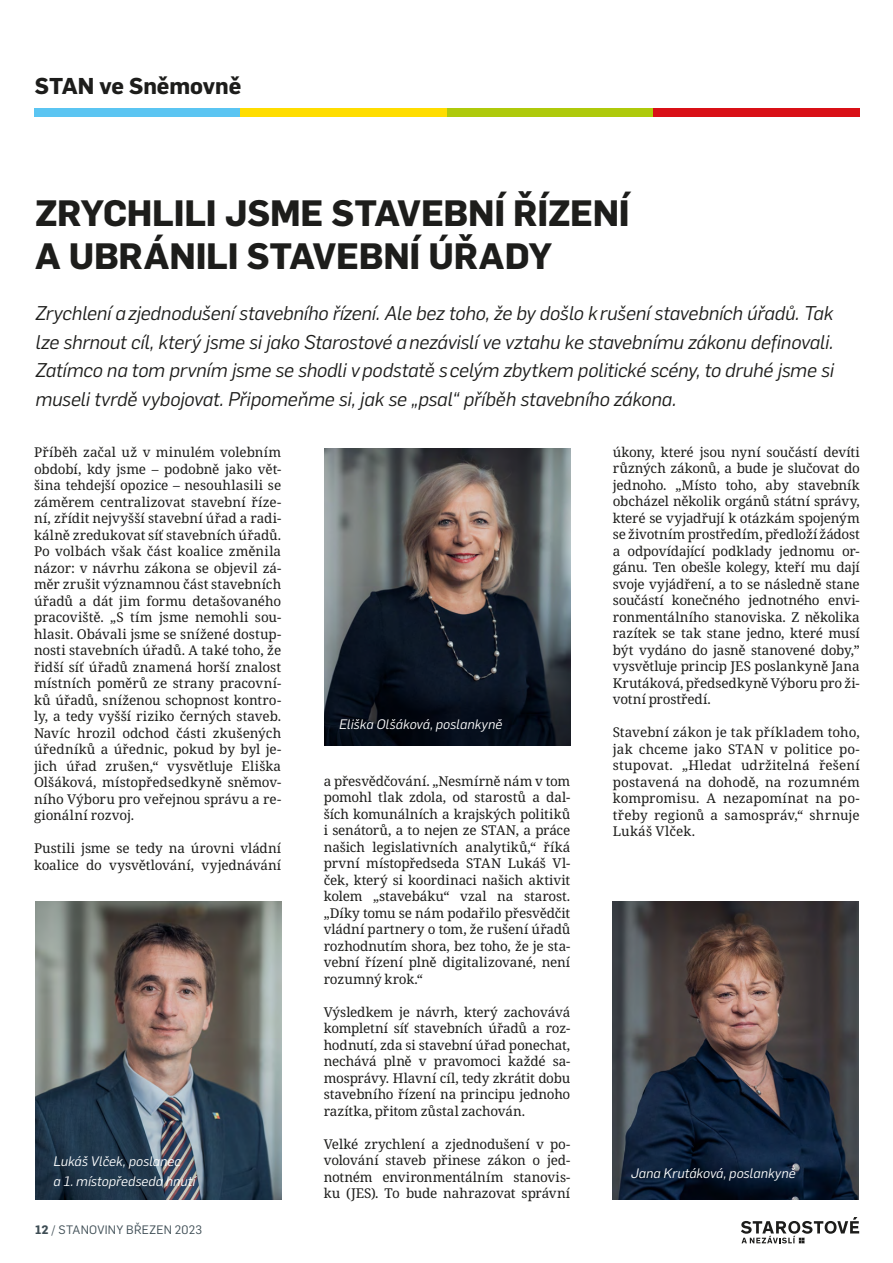
<style>
.page{position:relative;width:893px;height:1263px;background:#fff}
.page>*{position:absolute;margin:0;border:0;box-sizing:border-box;transform-origin:0 0}
.t1{font:700 36px/43.2px "Flama";letter-spacing:-.01em;color:#1d1d1b}
.t2{font:700 22.5px "Flama";color:#1d1d1b}
.t3{font:italic 19.5px/28.5px "Flama";letter-spacing:-.005em;color:#1d1d1b;text-align:justify}
.t4{font:13.5px/16.5px "Noto Serif";letter-spacing:-.005em;color:#1d1d1b;text-align:justify}
.t5{font:italic 13.5px/19.5px "Flama";letter-spacing:.005em;color:#fff}
.t6{font:12px "Flama";letter-spacing:.02em;color:#3f4e55}
.s1{font-weight:700}
</style>
<div class="page">
<svg style="left:741px;top:1217px;width:118px;height:26px"></svg>
<div style="left:34px;top:108px;width:206px;height:9px;background:#5bc5f2"></div>
<div style="left:240px;top:108px;width:207px;height:9px;background:#fd0"></div>
<div style="left:447px;top:108px;width:206px;height:9px;background:#afca0b"></div>
<div style="left:653px;top:108px;width:207px;height:9px;background:#d91016"></div>
<img style="left:324px;top:448px;width:246px;height:298px">
<img style="left:35px;top:902px;width:246px;height:297px">
<img style="left:613px;top:902px;width:246px;height:297px">
<h2 class="t2" style="left:35px;top:69px;width:208px">STAN ve Sněmovně</h2>
<h1 class="t1" style="left:35px;top:189px;width:596px">ZRYCHLILI JSME STAVEBNÍ ŘÍZENÍ<br>A UBRÁNILI STAVEBNÍ ÚŘADY</h1>
<p class="t3" style="left:35px;top:298px;width:800px">Zrychlení a zjednodušení stavebního řízení. Ale bez toho, že by došlo k rušení stavebních úřadů. Tak lze shrnout cíl, který jsme si jako Starostové a nezávislí ve vztahu ke stavebnímu zákonu definovali.<br>Zatímco na tom prvním jsme se shodli v podstatě s celým zbytkem politické scény, to druhé jsme si museli tvrdě vybojovat. Připomeňme si, jak se „psal“ příběh stavebního zákona.</p>
<p class="t4" style="left:34px;top:444px;width:249px">Příběh začal už v minulém volebním období, kdy jsme – podobně jako vět&shy;šina tehdejší opozice – nesouhlasili se záměrem centralizovat stavební říze&shy;ní, zřídit nejvyšší stavební úřad a radi&shy;kálně zredukovat síť stavebních úřadů.<br>Po volbách však část koalice změnila názor: v návrhu zákona se objevil zá&shy;měr zrušit významnou část stavebních úřadů a dát jim formu detašovaného pracoviště. „S tím jsme nemohli sou&shy;hlasit. Obávali jsme se snížené dostup&shy;nosti stavebních úřadů. A také toho, že řidší síť úřadů znamená horší znalost místních poměrů ze strany pracovní&shy;ků úřadů, sníženou schopnost kontro&shy;ly, a tedy vyšší riziko černých staveb.<br>Navíc hrozil odchod části zkušených úředníků a úřednic, pokud by byl je&shy;jich úřad zrušen,“ vysvětluje Eliška Olšáková, místopředsedkyně sněmov&shy;ního Výboru pro veřejnou správu a re&shy;gionální rozvoj.</p>
<p class="t4" style="left:34px;top:840px;width:249px">Pustili jsme se tedy na úrovni vládní koalice do vysvětlování, vyjednávání</p>
<p class="t5" style="left:53px;top:1151px;width:144px">Lukáš Vlček, poslanec<br>a 1. místopředseda hnutí</p>
<p class="t6" style="left:35px;top:1221px;width:168px"><span class="s1">12</span> / STANOVINY BŘEZEN 2023</p>
<p class="t5" style="left:339px;top:713px;width:165px">Eliška Olšáková, poslankyně</p>
<p class="t4" style="left:324px;top:773px;width:248px">a přesvědčování. „Nesmírně nám v tom pomohl tlak zdola, od starostů a dal&shy;ších komunálních a krajských politiků i senátorů, a to nejen ze STAN, a práce našich legislativních analytiků,“ říká první místopředseda STAN Lukáš Vl&shy;ček, který si koordinaci našich aktivit kolem „stavebáku“ vzal na starost. „Díky tomu se nám podařilo přesvědčit vládní partnery o tom, že rušení úřadů rozhodnutím shora, bez toho, že je sta&shy;vební řízení plně digitalizované, není rozumný krok.“</p>
<p class="t4" style="left:324px;top:1004px;width:248px">Výsledkem je návrh, který zachovává kompletní síť stavebních úřadů a roz&shy;hodnutí, zda si stavební úřad ponechat, nechává plně v pravomoci každé sa&shy;mosprávy. Hlavní cíl, tedy zkrátit dobu stavebního řízení na principu jednoho razítka, přitom zůstal zachován.</p>
<p class="t4" style="left:324px;top:1136px;width:248px">Velké zrychlení a zjednodušení v po&shy;volování staveb přinese zákon o jed&shy;notném environmentálním stanovis&shy;ku (JES). To bude nahrazovat správní</p>
<p class="t4" style="left:613px;top:444px;width:248px">úkony, které jsou nyní součástí devíti různých zákonů, a bude je slučovat do jednoho. „Místo toho, aby stavebník obcházel několik orgánů státní správy, které se vyjadřují k otázkám spojeným se životním prostředím, předloží žádost a odpovídající podklady jednomu or&shy;gánu. Ten obešle kolegy, kteří mu dají svoje vyjádření, a to se následně stane součástí konečného jednotného envi&shy;ronmentálního stanoviska. Z několika razítek se tak stane jedno, které musí být vydáno do jasně stanovené doby,” vysvětluje princip JES poslankyně Jana Krutáková, předsedkyně Výboru pro ži&shy;votní prostředí.</p>
<p class="t4" style="left:613px;top:724px;width:248px">Stavební zákon je tak příkladem toho, jak chceme jako STAN v politice po&shy;stupovat. „Hledat udržitelná řešení postavená na dohodě, na rozumném kompromisu. A nezapomínat na po&shy;třeby regionů a samospráv,“ shrnuje Lukáš Vlček.</p>
<p class="t5" style="left:631px;top:1163px;width:166px">Jana Krutáková, poslankyně</p>
</div>
